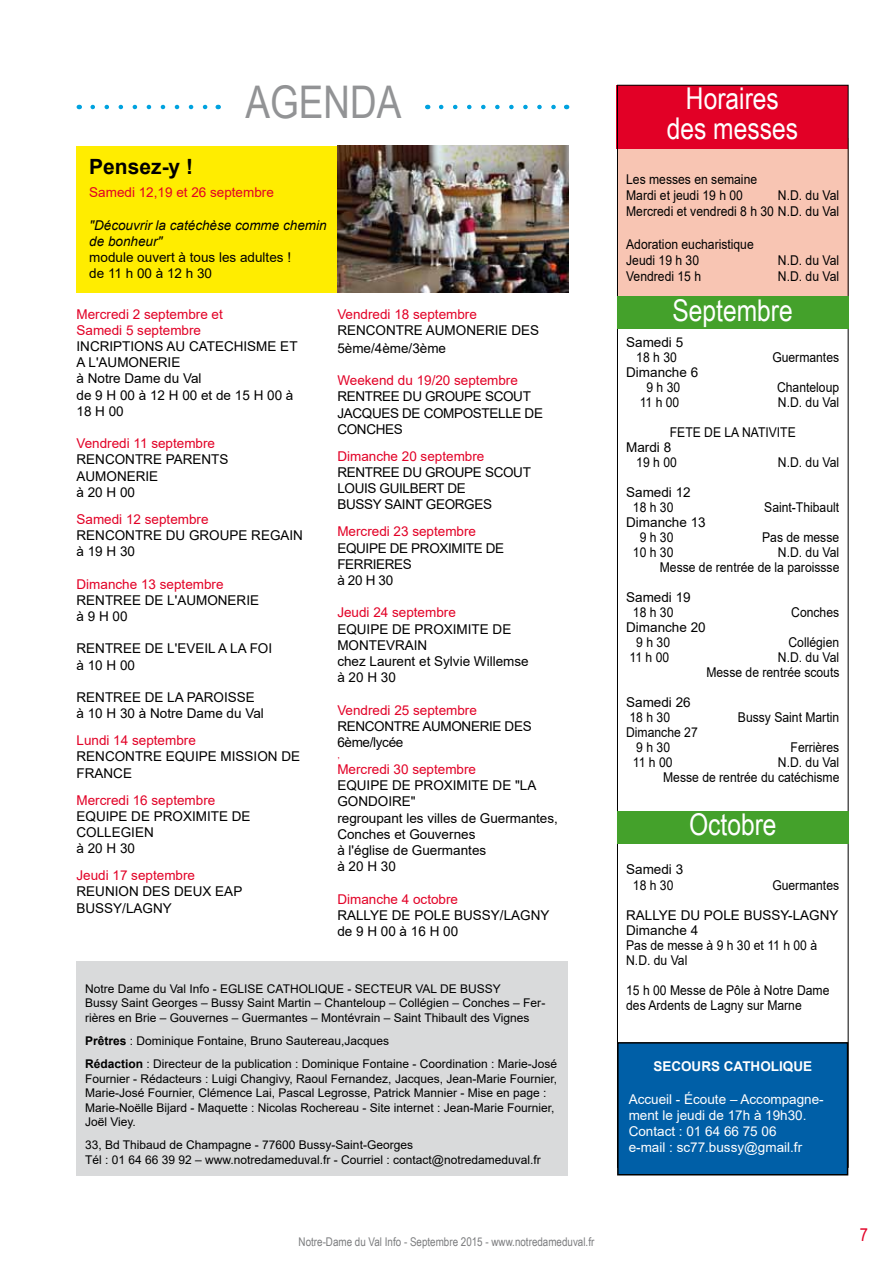
<style>
.page{position:relative;width:893px;height:1263px;background:#fff}
.page>*{position:absolute;margin:0;border:0;box-sizing:border-box;transform-origin:0 0}
.t1{font:45px "Arial Narrow";color:#929395}
.t2{font:30px/30px "Arial Narrow";color:#fff;text-align:center}
.t3{font:700 21px "Arial";color:#000}
.t4{font:18px "Arial Narrow";color:#e20026}
.t5{font:13.5px/16.2px "Arial";color:#000}
.t6{font:13.5px/15px "Arial";color:#000;scale:.9 1}
.t7{font:13.5px "Arial";color:#e20026}
.t8{font:13.5px/16.2px "Arial";letter-spacing:-.025em;color:#000}
.t9{font:13.5px/16.2px "Arial";color:#fff}
.t10{font:italic 13.5px/16.2px "Arial";color:#000}
.t11{font:700 13.5px "Arial";color:#fff}
.t12{font:12px/14.4px "Arial";color:#000}
.t13{font:12px "Arial Narrow";color:#7b7c7e}
.t14{font:9px "Arial";color:#e20026}
.s1{font-weight:700}
</style>
<div class="page">
<div style="left:617px;top:138px;width:231px;height:178px;background:#f8c5b3"></div>
<div style="left:617px;top:85px;width:231px;height:64px;background:#e20026"></div>
<svg style="left:93px;top:105px;width:115px;height:4px"></svg>
<svg style="left:441px;top:105px;width:115px;height:4px"></svg>
<div style="left:617px;top:297px;width:231px;height:32px;background:#44a12b"></div>
<div style="left:77px;top:961px;width:491px;height:214px;background:#d9dadb"></div>
<div style="left:77px;top:146px;width:491px;height:147px;background:#ffed00"></div>
<div style="left:617px;top:811px;width:231px;height:32px;background:#44a12b"></div>
<img style="left:337px;top:146px;width:232px;height:146px">
<div style="left:618px;top:1043px;width:230px;height:132px;background:#005fa7"></div>
<div style="left:617px;top:1042px;width:231px;height:133px;border:2px solid #000"></div>
<h1 class="t1" style="left:246px;top:69px;width:157px">AGENDA</h1>
<h3 class="t3" style="left:89px;top:151px;width:105px">Pensez-y !</h3>
<p class="t7" style="left:89px;top:183px;width:186px">Samedi 12,19 et 26 septembre</p>
<p class="t10" style="left:89px;top:217px;width:239px">"Découvrir la catéchèse comme chemin de bonheur"</p>
<p class="t5" style="left:89px;top:249px;width:203px">module ouvert à tous les adultes ! de 11 h 00 à 12 h 30</p>
<h2 class="t2" style="left:667px;top:83px;width:133px">Horaires des messes</h2>
<p class="t6" style="left:626px;top:171px;width:147px;line-height:16.2px">Les messes en semaine<br>Mardi et jeudi 19 h 00</p>
<p class="t6" style="left:626px;top:187px;width:238px;line-height:16.2px;text-align:right">N.D. du Val<br>Mercredi et vendredi 8 h 30 N.D. du Val</p>
<p class="t6" style="left:626px;top:236px;width:143px;line-height:16.2px">Adoration eucharistique<br>Jeudi 19 h 30</p>
<p class="t6" style="left:778px;top:252px;width:70px">N.D. du Val</p>
<p class="t6" style="left:626px;top:269px;width:85px">Vendredi 15 h</p>
<p class="t6" style="left:778px;top:269px;width:70px">N.D. du Val</p>
<p class="t7" style="left:77px;top:305px;width:148px">Mercredi 2 septembre et</p>
<h2 class="t2" style="left:672px;top:294px;width:122px">Septembre</h2>
<p class="t7" style="left:77px;top:321px;width:126px">Samedi 5 septembre</p>
<p class="t5" style="left:77px;top:338px;width:223px">INCRIPTIONS AU CATECHISME ET<br>A L'AUMONERIE<br>à Notre Dame du Val<br>de 9 H 00 à 12 H 00 et de 15 H 00 à<br>18 H 00</p>
<p class="t7" style="left:77px;top:434px;width:140px">Vendredi 11 septembre</p>
<p class="t5" style="left:77px;top:451px;width:154px">RENCONTRE PARENTS<br>AUMONERIE<br>à 20 H 00</p>
<p class="t7" style="left:77px;top:510px;width:134px">Samedi 12 septembre</p>
<p class="t5" style="left:77px;top:527px;width:228px">RENCONTRE DU GROUPE REGAIN à 19 H 30</p>
<p class="t7" style="left:77px;top:575px;width:149px">Dimanche 13 septembre</p>
<p class="t5" style="left:77px;top:592px;width:184px">RENTREE DE L'AUMONERIE à 9 H 00</p>
<p class="t5" style="left:77px;top:640px;width:197px">RENTREE DE L'EVEIL A LA FOI à 10 H 00</p>
<p class="t5" style="left:77px;top:689px;width:189px">RENTREE DE LA PAROISSE à 10 H 30 à Notre Dame du Val</p>
<p class="t7" style="left:77px;top:731px;width:121px">Lundi 14 septembre</p>
<p class="t5" style="left:77px;top:748px;width:225px">RENCONTRE EQUIPE MISSION DE<br>FRANCE</p>
<p class="t7" style="left:77px;top:791px;width:140px">Mercredi 16 septembre</p>
<p class="t5" style="left:77px;top:808px;width:176px">EQUIPE DE PROXIMITE DE<br>COLLEGIEN<br>à 20 H 30</p>
<p class="t7" style="left:77px;top:866px;width:120px">Jeudi 17 septembre</p>
<p class="t5" style="left:77px;top:883px;width:167px">REUNION DES DEUX EAP<br>BUSSY/LAGNY</p>
<p class="t7" style="left:337px;top:305px;width:141px">Vendredi 18 septembre</p>
<p class="t5" style="left:337px;top:321px;width:203px;line-height:18px">RENCONTRE AUMONERIE DES<br>5ème/4ème/3ème</p>
<p class="t7" style="left:337px;top:371px;width:182px">Weekend du 19/20 septembre</p>
<p class="t8" style="left:337px;top:388px;width:207px">RENTREE DU GROUPE SCOUT<br>JACQUES DE COMPOSTELLE DE<br>CONCHES</p>
<p class="t7" style="left:337px;top:447px;width:149px">Dimanche 20 septembre</p>
<p class="t8" style="left:337px;top:464px;width:195px">RENTREE DU GROUPE SCOUT<br>LOUIS GUILBERT DE<br>BUSSY SAINT GEORGES</p>
<p class="t7" style="left:337px;top:522px;width:140px">Mercredi 23 septembre</p>
<p class="t8" style="left:337px;top:540px;width:168px">EQUIPE DE PROXIMITE DE<br>FERRIERES<br>à 20 H 30</p>
<p class="t7" style="left:337px;top:603px;width:120px">Jeudi 24 septembre</p>
<p class="t5" style="left:337px;top:621px;width:193px">EQUIPE DE PROXIMITE DE<br>MONTEVRAIN<br>chez Laurent et Sylvie Willemse à 20 H 30</p>
<p class="t7" style="left:337px;top:701px;width:141px">Vendredi 25 septembre</p>
<p class="t8" style="left:337px;top:718px;width:196px">RENCONTRE AUMONERIE DES<br>6ème/lycée</p>
<p class="t14" style="left:337px;top:748px;width:4px">,</p>
<p class="t7" style="left:337px;top:760px;width:140px">Mercredi 30 septembre</p>
<p class="t5" style="left:337px;top:777px;width:222px">EQUIPE DE PROXIMITE DE "LA<br>GONDOIRE"<br>regroupant les villes de Guermantes,<br>Conches et Gouvernes<br>à l'église de Guermantes<br>à 20 H 30</p>
<p class="t7" style="left:337px;top:890px;width:122px">Dimanche 4 octobre</p>
<p class="t5" style="left:337px;top:907px;width:214px">RALLYE DE POLE BUSSY/LAGNY de 9 H 00 à 16 H 00</p>
<p class="t5" style="left:626px;top:334px;width:59px;line-height:15.8px;text-align:center">Samedi 5<br>18 h 30</p>
<p class="t6" style="left:772px;top:350px;width:76px">Guermantes</p>
<p class="t5" style="left:626px;top:365px;width:74px;line-height:15px;text-align:center">Dimanche 6<br>9 h 30</p>
<p class="t6" style="left:777px;top:380px;width:71px">Chanteloup</p>
<p class="t6" style="left:640px;top:395px;width:46px">11 h 00</p>
<p class="t6" style="left:778px;top:395px;width:70px">N.D. du Val</p>
<p class="t6" style="left:670px;top:425px;width:142px">FETE DE LA NATIVITE</p>
<p class="t5" style="left:626px;top:439px;width:47px">Mardi 8</p>
<p class="t6" style="left:636px;top:455px;width:47px">19 h 00</p>
<p class="t6" style="left:778px;top:455px;width:70px">N.D. du Val</p>
<p class="t5" style="left:633px;top:485px;width:59px;line-height:15px;text-indent:-7px">Samedi 12<br>18 h 30</p>
<p class="t6" style="left:764px;top:500px;width:85px">Saint-Thibault</p>
<p class="t5" style="left:640px;top:515px;width:68px;line-height:15px;text-indent:-14px">Dimanche 13<br>9 h 30</p>
<p class="t6" style="left:762px;top:530px;width:87px">Pas de messe</p>
<p class="t6" style="left:633px;top:545px;width:47px">10 h 30</p>
<p class="t6" style="left:660px;top:545px;width:201px;text-align:right">N.D. du Val<br>Messe de rentrée de la paroissse</p>
<p class="t5" style="left:633px;top:590px;width:59px;line-height:15px;text-indent:-7px">Samedi 19<br>18 h 30</p>
<p class="t6" style="left:791px;top:605px;width:55px">Conches</p>
<p class="t5" style="left:636px;top:620px;width:71px;line-height:15px;text-indent:-10px">Dimanche 20<br>9 h 30</p>
<p class="t6" style="left:788px;top:635px;width:58px">Collégien</p>
<p class="t6" style="left:630px;top:650px;width:46px">11 h 00</p>
<p class="t6" style="left:706px;top:650px;width:149px;text-align:right">N.D. du Val<br>Messe de rentrée scouts</p>
<p class="t5" style="left:626px;top:695px;width:66px;line-height:15px">Samedi 26<br>18 h 30</p>
<p class="t6" style="left:738px;top:710px;width:114px">Bussy Saint Martin</p>
<p class="t6" style="left:636px;top:725px;width:70px;text-indent:-10px">Dimanche 27<br>9 h 30</p>
<p class="t6" style="left:791px;top:740px;width:56px">Ferrières</p>
<p class="t6" style="left:633px;top:755px;width:46px">11 h 00</p>
<p class="t6" style="left:663px;top:755px;width:197px;text-align:right">N.D. du Val<br>Messe de rentrée du catéchisme</p>
<h2 class="t2" style="left:689px;top:808px;width:89px">Octobre</h2>
<p class="t5" style="left:626px;top:861px;width:59px;line-height:15.8px;text-align:center">Samedi 3<br>18 h 30</p>
<p class="t6" style="left:772px;top:877px;width:76px">Guermantes</p>
<p class="t5" style="left:626px;top:907px;width:214px;line-height:15px">RALLYE DU POLE BUSSY-LAGNY<br>Dimanche 4<br>Pas de messe à 9 h 30 et 11 h 00 à<br>N.D. du Val</p>
<p class="t6" style="left:626px;top:982px;width:227px">15 h 00 Messe de Pôle à Notre Dame des Ardents de Lagny sur Marne</p>
<p class="t12" style="left:85px;top:981px;width:462px">Notre Dame du Val Info - EGLISE CATHOLIQUE - SECTEUR VAL DE BUSSY<br>Bussy Saint Georges – Bussy Saint Martin – Chanteloup – Collégien – Conches – Fer&shy;rières en Brie – Gouvernes – Guermantes – Montévrain – Saint Thibault des Vignes</p>
<p class="t12" style="left:85px;top:1029px;width:474px;line-height:23.4px"><span class="s1">Prêtres</span> : Dominique Fontaine, Bruno Sautereau,Jacques<br><span class="s1">Rédaction</span> : Directeur de la publication : Dominique Fontaine - Coordination : Marie-José</p>
<p class="t12" style="left:85px;top:1071px;width:474px">Fournier - Rédacteurs : Luigi Changivy, Raoul Fernandez, Jacques, Jean-Marie Fournier, Marie-José Fournier, Clémence Lai, Pascal Legrosse, Patrick Mannier - Mise en page :<br>Marie-Noëlle Bijard - Maquette : Nicolas Rochereau - Site internet : Jean-Marie Fournier, Joël Viey.</p>
<p class="t12" style="left:85px;top:1138px;width:457px">33, Bd Thibaud de Champagne - 77600 Bussy-Saint-Georges<br>Tél : 01 64 66 39 92 – www.notredameduval.fr - Courriel : contact@notredameduval.fr</p>
<p class="t11" style="left:653px;top:1057px;width:160px">SECOURS CATHOLIQUE</p>
<p class="t9" style="left:629px;top:1091px;width:197px">Accueil - Écoute – Accompagne&shy;ment le jeudi de 17h à 19h30.<br>Contact : 01 64 66 75 06<br>e-mail : sc77.bussy@gmail.fr</p>
<p class="t13" style="left:299px;top:1233px;width:297px">Notre-Dame du Val Info - Septembre 2015 - www.notredameduval.fr</p>
<h3 class="t4" style="left:860px;top:1221px;width:10px">7</h3>
</div>
